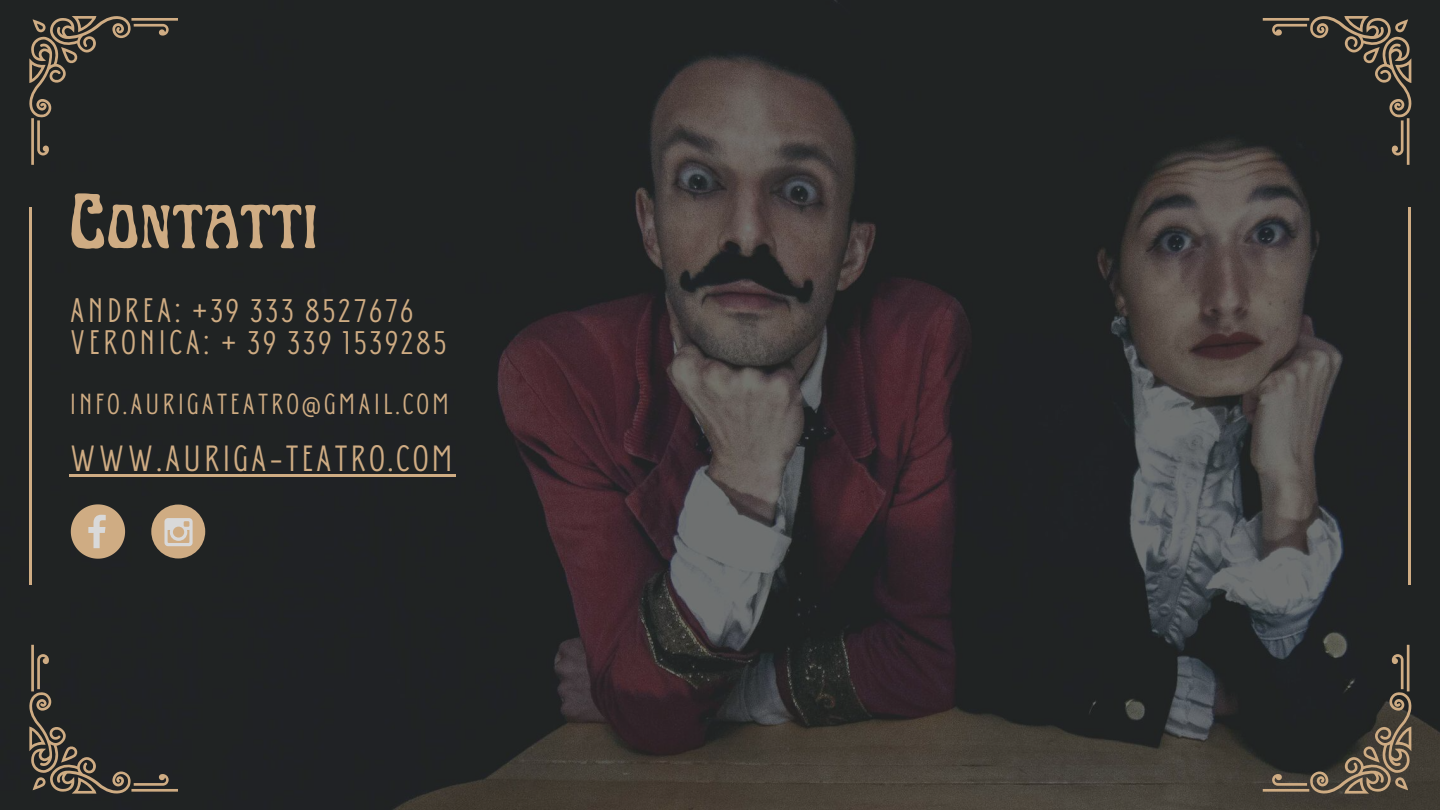
<style>
.page{position:relative;width:1440px;height:810px;background:#fff}
.page>*{position:absolute;margin:0;border:0;box-sizing:border-box;transform-origin:0 0}
.t1{font:78px "Art Nuvo";letter-spacing:.02em;color:#cfac83}
.t2{font:36.4px "Donau Uppercase Neue";letter-spacing:.08em;color:#cfac83}
.t3{font:34px/32.2px "Donau Uppercase Neue";letter-spacing:.1em;color:#cfac83}
.t4{font:29px "Donau Uppercase Neue";letter-spacing:.1em;color:#cfac83}
</style>
<div class="page">
<img style="left:0;top:0;width:1440px;height:810px">
<svg style="left:29px;top:16px;width:177px;height:234px;background:#2a2b28"></svg>
<svg style="left:1234px;top:16px;width:177px;height:234px;background:#31302e"></svg>
<svg style="left:1234px;top:560px;width:177px;height:234px;background:#393936"></svg>
<hr style="left:70px;top:474px;width:386px;height:3px;background:#cfac83">
<svg style="left:29px;top:504px;width:177px;height:290px;background:#383632"></svg>
<hr style="left:29px;top:207px;width:3px;height:378px;background:#cfac83">
<hr style="left:1408px;top:207px;width:3px;height:378px;background:#cfac83">
<h1 class="t1" style="left:70px;top:190px;width:249px">Contatti</h1>
<p class="t3" style="left:70px;top:293px;width:378px">ANDREA: +39 333 8527676<br>VERONICA: + 39 339 1539285</p>
<p class="t4" style="left:70px;top:386px;width:381px">INFO.AURIGATEATRO@GMAIL.COM</p>
<p class="t2" style="left:70px;top:436px;width:385px">WWW.AURIGA-TEATRO.COM</p>
</div>
